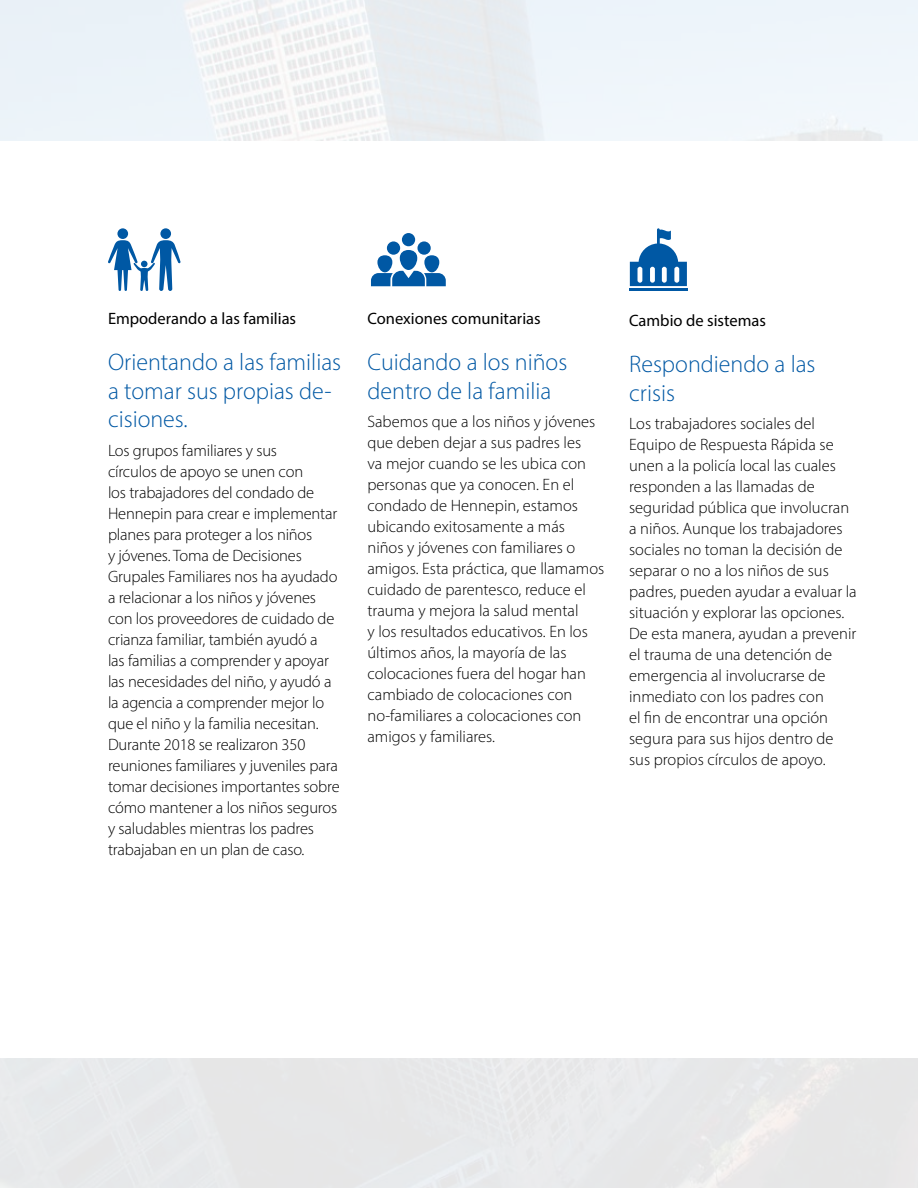
<style>
.page{position:relative;width:918px;height:1188px;background:#fff}
.page>*{position:absolute;margin:0;border:0;box-sizing:border-box;transform-origin:0 0}
.t1{font:300 24px/28.5px "Myriad Pro";color:#0058a4}
.t2{font:300 16.5px/21px "Myriad Pro";color:#000}
.t3{font:16.5px "Myriad Pro";color:#000}
</style>
<div class="page">
<svg style="left:371px;top:233px;width:75px;height:53px"></svg>
<div style="left:117px;top:228px;width:11px;height:11px;background:#0058a4;border-radius:50%"></div>
<div style="left:160px;top:228px;width:11px;height:11px;background:#0058a4;border-radius:50%"></div>
<svg style="left:108px;top:240px;width:73px;height:51px"></svg>
<hr style="left:629px;top:288px;width:59px;height:3px;background:#0058a4">
<svg style="left:630px;top:228px;width:57px;height:58px"></svg>
<p class="t3" style="left:108px;top:308px;width:190px">Empoderando a las familias</p>
<h1 class="t1" style="left:108px;top:348px;width:235px">Orientando a las familias a tomar sus propias de&shy;cisiones.</h1>
<p class="t2" style="left:108px;top:440px;width:233px">Los grupos familiares y sus<br>círculos de apoyo se unen con<br>los trabajadores del condado de<br>Hennepin para crear e implementar planes para proteger a los niños<br>y jóvenes. Toma de Decisiones<br>Grupales Familiares nos ha ayudado a relacionar a los niños y jóvenes con los proveedores de cuidado de crianza familiar, también ayudó a<br>las familias a comprender y apoyar las necesidades del niño, y ayudó a la agencia a comprender mejor lo que el niño y la familia necesitan.<br>Durante 2018 se realizaron 350 reuniones familiares y juveniles para tomar decisiones importantes sobre cómo mantener a los niños seguros y saludables mientras los padres trabajaban en un plan de caso.</p>
<p class="t3" style="left:368px;top:308px;width:175px">Conexiones comunitarias</p>
<h1 class="t1" style="left:368px;top:348px;width:201px">Cuidando a los niños dentro de la familia</h1>
<p class="t2" style="left:368px;top:411px;width:238px">Sabemos que a los niños y jóvenes que deben dejar a sus padres les<br>va mejor cuando se les ubica con personas que ya conocen. En el condado de Hennepin, estamos ubicando exitosamente a más niños y jóvenes con familiares o amigos. Esta práctica, que llamamos cuidado de parentesco, reduce el trauma y mejora la salud mental<br>y los resultados educativos. En los últimos años, la mayoría de las colocaciones fuera del hogar han cambiado de colocaciones con no-familiares a colocaciones con amigos y familiares.</p>
<p class="t3" style="left:629px;top:310px;width:138px">Cambio de sistemas</p>
<h1 class="t1" style="left:629px;top:350px;width:188px">Respondiendo a las crisis</h1>
<p class="t2" style="left:629px;top:413px;width:229px">Los trabajadores sociales del<br>Equipo de Respuesta Rápida se unen a la policía local las cuales responden a las llamadas de seguridad pública que involucran a niños. Aunque los trabajadores sociales no toman la decisión de separar o no a los niños de sus padres, pueden ayudar a evaluar la situación y explorar las opciones.<br>De esta manera, ayudan a prevenir el trauma de una detención de emergencia al involucrarse de inmediato con los padres con<br>el fin de encontrar una opción segura para sus hijos dentro de sus propios círculos de apoyo.</p>
</div>
